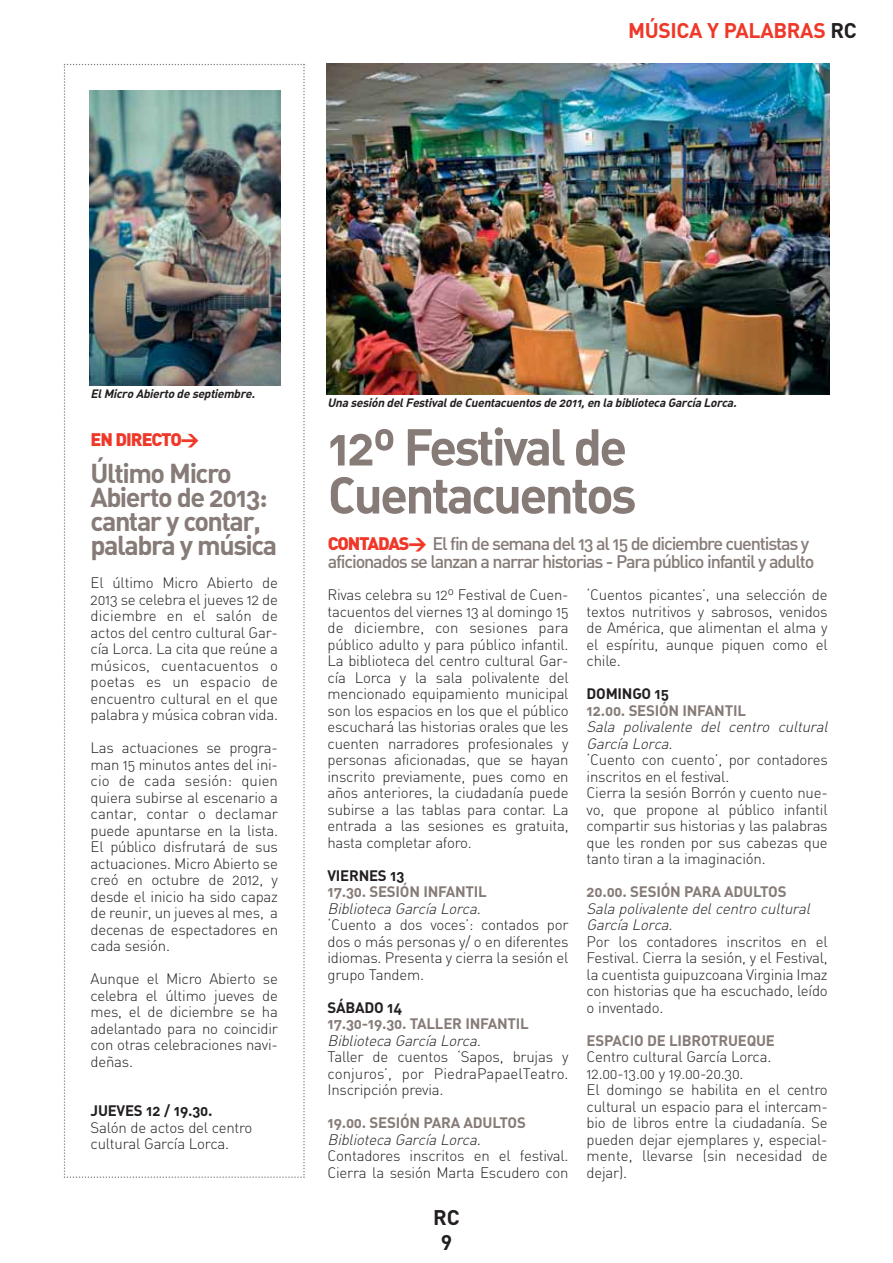
<style>
.page{position:relative;width:893px;height:1263px;background:#fff}
.page>*{position:absolute;margin:0;border:0;box-sizing:border-box;transform-origin:0 0}
.t1{font:51px/48px "DIN Bold Alternate";letter-spacing:-.055em;color:#867b77}
.t2{font:27px/24px "DIN Bold Alternate";letter-spacing:-.055em;color:#867b77}
.t3{font:700 21px "DIN";letter-spacing:-.015em;color:#ef3829}
.t4{font:700 21px/25.5px "DIN";color:#231f20;text-align:center}
.t5{font:18px/18px "DIN Medium Alternate";letter-spacing:-.065em;color:#867b77}
.t6{font:900 18px "DIN";letter-spacing:-.055em;color:#ef3829}
.t7{font:15px/16.5px "DIN Light Alternate";letter-spacing:-.015em;color:#231f20;text-align:justify}
.t8{font:italic 15px/16.5px "DIN Light Alternate";letter-spacing:-.015em;color:#231f20}
.t9{font:15px "DIN Bold Alternate";letter-spacing:-.015em;color:#867b77}
.t10{font:15px "DIN Bold Alternate";letter-spacing:-.015em;color:#231f20}
.t11{font:italic 12px "DIN Bold Alternate";color:#231f20}
.s1{color:#231f20}
.s2{font-family:"DIN";font-weight:900;color:#ef3829}
</style>
<div class="page">
<svg style="left:64px;top:64px;width:241px;height:1114px"></svg>
<div style="left:89px;top:429px;width:190px;height:732px;background:#fff"></div>
<img style="left:89px;top:90px;width:191px;height:296px">
<div style="left:89px;top:388px;width:191px;height:28px;background:#fff"></div>
<img style="left:327px;top:64px;width:502px;height:331px">
<h3 class="t3" style="left:628px;top:23px;width:230px">MÚSICA Y PALABRAS <span class="s1">RC</span></h3>
<p class="t11" style="left:91px;top:390px;width:168px">ElMicro Abierto de septiembre.</p>
<p class="t6" style="left:91px;top:433px;width:110px">EN DIRECTO&gt;</p>
<h2 class="t2" style="left:91px;top:465px;width:188px">Último Micro<br>Abierto de 2013: cantar y contar, palabra y música</h2>
<p class="t7" style="left:91px;top:576px;width:189px">El último Micro Abierto de 2013 se celebra el jueves 12 de diciembre en el salón de actos del centro cultural Gar&shy;cía Lorca. La cita que reúne a músicos, cuentacuentos o poetas es un espacio de encuentro cultural en el que palabra y música cobran vida.</p>
<p class="t7" style="left:91px;top:741px;width:189px">Las actuaciones se progra&shy;man 15 minutos antes del ini&shy;cio de cada sesión: quien quiera subirse al escenario a cantar, contar o declamar puede apuntarse en la lista.<br>El público disfrutará de sus actuaciones. Micro Abierto se creó en octubre de 2012, y desde el inicio ha sido capaz de reunir, un jueves al mes, a decenas de espectadores en cada sesión.</p>
<p class="t7" style="left:91px;top:972px;width:189px">Aunque el Micro Abierto se celebra el último jueves de mes, el de diciembre se ha adelantado para no coincidir con otras celebraciones navi&shy;deñas.</p>
<p class="t10" style="left:91px;top:1105px;width:124px">JUEVES 12 / 19.30.</p>
<p class="t7" style="left:91px;top:1121px;width:163px">Salón de actos del centro cultural García Lorca.</p>
<p class="t11" style="left:327px;top:398px;width:413px">Una sesión delFestivalde Cuentacuentos de 2011,en la biblioteca García Lorca.</p>
<h1 class="t1" style="left:328px;top:429px;width:310px">12º Festival de<br>Cuentacuentos</h1>
<p class="t5" style="left:328px;top:536px;width:488px"><span class="s2">CONTADAS&gt;</span> El fin de semana del 13 al 15 de diciembre cuentistas y aficionados se lanzan a narrar historias - Para público infantil y adulto</p>
<p class="t7" style="left:327px;top:588px;width:243px">Rivas celebra su 12º Festival de Cuen&shy;tacuentos del viernes 13 al domingo 15 de diciembre, con sesiones para público adulto y para público infantil.<br>La biblioteca del centro cultural Gar&shy;cía Lorca y la sala polivalente del mencionado equipamiento municipal son los espacios en los que el público escuchará las historias orales que les cuenten narradores profesionales y personas aficionadas, que se hayan inscrito previamente, pues como en años anteriores, la ciudadanía puede subirse a las tablas para contar. La entrada a las sesiones es gratuita, hasta completar aforo.</p>
<p class="t10" style="left:327px;top:870px;width:79px">VIERNES 13</p>
<p class="t9" style="left:327px;top:886px;width:161px">17.30. SESIÓN INFANTIL</p>
<p class="t8" style="left:327px;top:902px;width:158px">Biblioteca García Lorca.</p>
<p class="t7" style="left:327px;top:918px;width:243px">‘Cuento a dos voces’: contados por dos o más personas y/ o en diferentes idiomas. Presenta y cierra la sesión el grupo Tandem.</p>
<p class="t10" style="left:327px;top:1002px;width:76px">SÁBADO 14</p>
<p class="t9" style="left:327px;top:1019px;width:203px">17.30-19.30. TALLER INFANTIL</p>
<p class="t8" style="left:327px;top:1034px;width:158px">Biblioteca García Lorca.</p>
<p class="t7" style="left:327px;top:1050px;width:243px">Taller de cuentos ‘Sapos, brujas y conjuros’, por PiedraPapaelTeatro.<br>Inscripción previa.</p>
<p class="t9" style="left:327px;top:1118px;width:200px">19.00. SESIÓN PARA ADULTOS</p>
<p class="t8" style="left:327px;top:1133px;width:158px">Biblioteca García Lorca.</p>
<p class="t7" style="left:327px;top:1149px;width:243px">Contadores inscritos en el festival.<br>Cierra la sesión Marta Escudero con</p>
<h3 class="t4" style="left:433px;top:1206px;width:28px">RC<br>9</h3>
<p class="t7" style="left:587px;top:588px;width:243px">‘Cuentos picantes’, una selección de textos nutritivos y sabrosos, venidos de América, que alimentan el alma y el espíritu, aunque piquen como el chile.</p>
<p class="t10" style="left:587px;top:688px;width:84px">DOMINGO 15</p>
<p class="t9" style="left:587px;top:705px;width:161px">12.00. SESIÓN INFANTIL</p>
<p class="t8" style="left:587px;top:720px;width:246px">Sala polivalente del centro cultural<br>García Lorca.</p>
<p class="t7" style="left:587px;top:753px;width:243px;text-align:left">‘Cuento con cuento’, por contadores inscritos en el festival.<br>Cierra la sesión Borrón y cuento nue&shy;vo, que propone al público infantil compartir sus historias y las palabras que les ronden por sus cabezas que tanto tiran a la imaginación.</p>
<p class="t9" style="left:587px;top:886px;width:201px">20.00. SESIÓN PARA ADULTOS</p>
<p class="t8" style="left:587px;top:902px;width:228px">Sala polivalente delcentro cultural<br>García Lorca.</p>
<p class="t7" style="left:587px;top:935px;width:243px">Por los contadores inscritos en el Festival. Cierra la sesión, y el Festival, la cuentista guipuzcoana Virginia Imaz con historias que ha escuchado, leído o inventado.</p>
<p class="t9" style="left:587px;top:1035px;width:190px">ESPACIO DE LIBROTRUEQUE</p>
<p class="t7" style="left:587px;top:1050px;width:243px;text-align:left">Centro cultural García Lorca.<br>12.00-13.00 y 19.00-20.30.<br>El domingo se habilita en el centro cultural un espacio para el intercam&shy;bio de libros entre la ciudadanía. Se pueden dejar ejemplares y, especial&shy;mente, llevarse (sin necesidad de dejar).</p>
</div>
